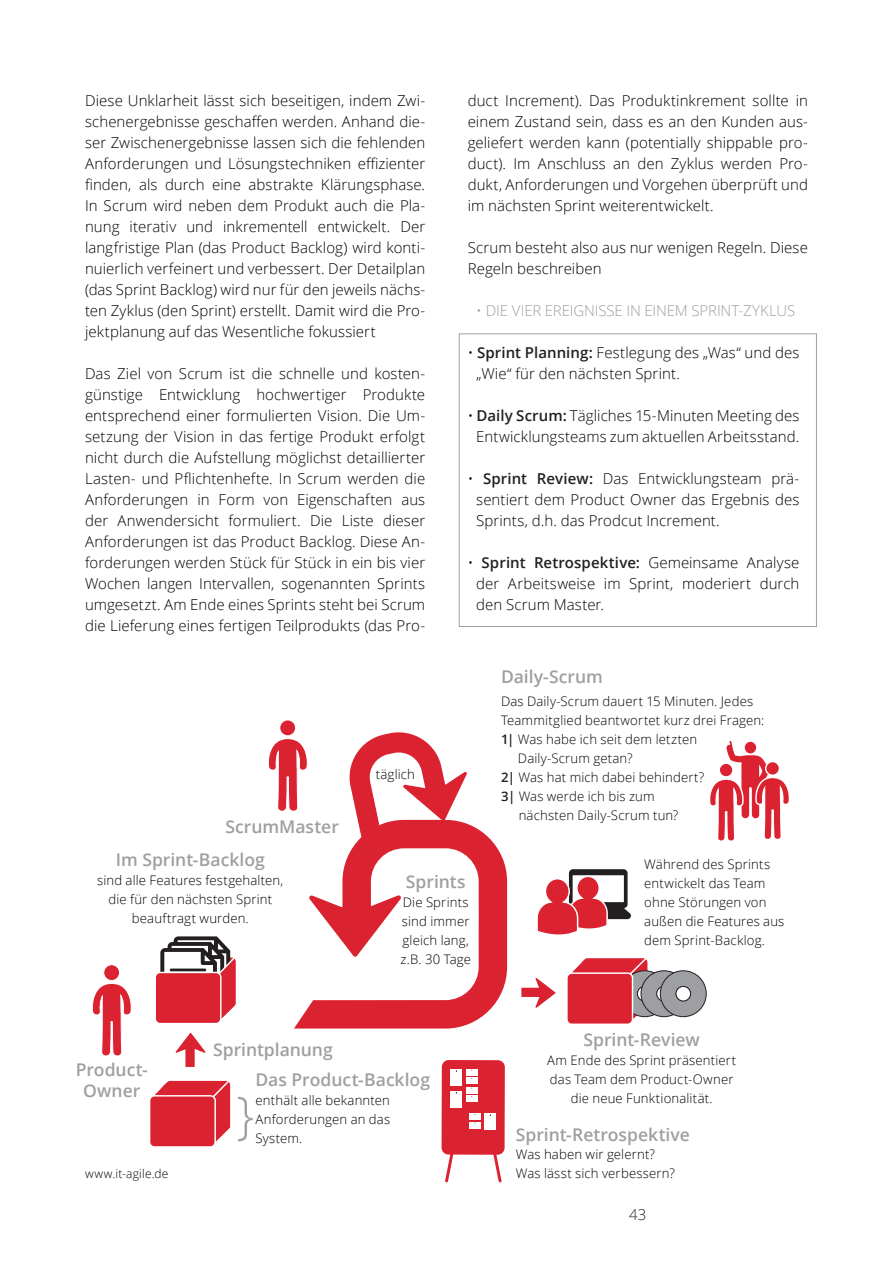
<style>
.page{position:relative;width:893px;height:1263px;background:#fff}
.page>*{position:absolute;margin:0;border:0;box-sizing:border-box;transform-origin:0 0}
.t1{font:300 51.15px "Open Sans";color:#9d9fa2}
.t2{font:600 17.55px/20.4px "Open Sans";color:#9d9fa2;text-align:center}
.t3{font:300 15px/21px "Open Sans";letter-spacing:.005em;color:#000;text-align:justify}
.t4{font:300 15px "Open Sans";letter-spacing:-.01em;color:#9d9fa2}
.t5{font:300 15px "Open Sans";color:#231f20}
.t6{font:300 13.2px/19px "Open Sans";letter-spacing:.01em;color:#000}
.t7{font:300 12px "Open Sans";letter-spacing:.02em;color:#000}
.s1{font-weight:600;color:#231f20}
</style>
<div class="page">
<div style="left:459px;top:333px;width:358px;height:294px;border:1px solid #9d9fa2"></div>
<div style="left:280px;top:720px;width:16px;height:16px;background:#db2230;border-radius:50%"></div>
<div style="left:279px;top:720px;width:17px;height:16px;border:1px solid #fff;border-radius:50%"></div>
<div style="left:104px;top:965px;width:16px;height:15px;background:#db2230;border-radius:50%"></div>
<div style="left:103px;top:964px;width:17px;height:17px;border:1px solid #fff;border-radius:50%"></div>
<svg style="left:92px;top:983px;width:40px;height:73px"></svg>
<div style="left:743px;top:740px;width:15px;height:15px;border:1px solid #fff;border-radius:50%"></div>
<svg style="left:710px;top:741px;width:79px;height:100px"></svg>
<svg style="left:537px;top:869px;width:94px;height:66px"></svg>
<div style="left:442px;top:1060px;width:63px;height:95px;background:#db2230;border-radius:7px"></div>
<div style="left:450px;top:1069px;width:12px;height:17px;background:#fff"></div>
<div style="left:466px;top:1069px;width:12px;height:6px;background:#fff"></div>
<div style="left:466px;top:1077px;width:12px;height:7px;background:#fff"></div>
<div style="left:466px;top:1087px;width:12px;height:6px;background:#fff"></div>
<div style="left:466px;top:1095px;width:12px;height:7px;background:#fff"></div>
<div style="left:469px;top:1113px;width:12px;height:7px;background:#fff"></div>
<div style="left:469px;top:1122px;width:12px;height:6px;background:#fff"></div>
<svg style="left:443px;top:1152px;width:60px;height:31px"></svg>
<div style="left:450px;top:1091px;width:12px;height:16px;background:#fff"></div>
<div style="left:484px;top:1113px;width:12px;height:17px;background:#fff"></div>
<div style="left:583px;top:957px;width:65px;height:52px;background:#db2230;border-radius:5px"></div>
<div style="left:582px;top:957px;width:67px;height:52px;border:1px solid #fff;border-radius:5px"></div>
<div style="left:154px;top:972px;width:68px;height:52px;border:1px solid #fff;border-radius:5px"></div>
<svg style="left:156px;top:936px;width:80px;height:87px"></svg>
<svg style="left:621px;top:957px;width:86px;height:62px"></svg>
<div style="left:676px;top:986px;width:15px;height:15px;background:#fff;border-radius:50%"></div>
<div style="left:676px;top:986px;width:15px;height:15px;border:1px solid #231f20;border-radius:50%"></div>
<svg style="left:572px;top:957px;width:14px;height:15px"></svg>
<svg style="left:268px;top:728px;width:239px;height:300px"></svg>
<svg style="left:521px;top:978px;width:34px;height:30px"></svg>
<svg style="left:176px;top:1033px;width:29px;height:34px"></svg>
<div style="left:567px;top:973px;width:65px;height:51px;background:#db2230;border-radius:5px"></div>
<div style="left:566px;top:972px;width:67px;height:53px;border:1px solid #fff;border-radius:5px"></div>
<div style="left:165px;top:1080px;width:66px;height:51px;background:#db2230;border-radius:5px"></div>
<div style="left:165px;top:1079px;width:67px;height:53px;border:1px solid #fff;border-radius:5px"></div>
<div style="left:150px;top:1096px;width:65px;height:51px;background:#db2230;border-radius:5px"></div>
<div style="left:149px;top:1095px;width:67px;height:53px;border:1px solid #fff;border-radius:5px"></div>
<svg style="left:211px;top:1079px;width:21px;height:66px"></svg>
<svg style="left:149px;top:1079px;width:20px;height:20px"></svg>
<p class="t3" style="left:85px;top:90px;width:342px">Diese Unklarheit lässt sich beseitigen, indem Zwi&shy;schenergebnisse geschaffen werden. Anhand die&shy;ser Zwischenergebnisse lassen sich die fehlenden Anforderungen und Lösungstechniken effizienter finden, als durch eine abstrakte Klärungsphase.<br>In Scrum wird neben dem Produkt auch die Pla&shy;nung iterativ und inkrementell entwickelt. Der langfristige Plan (das Product Backlog) wird konti&shy;nuierlich verfeinert und verbessert. Der Detailplan (das Sprint Backlog) wird nur für den jeweils nächs&shy;ten Zyklus (den Sprint) erstellt. Damit wird die Pro&shy;jektplanung auf das Wesentliche fokussiert</p>
<p class="t3" style="left:85px;top:363px;width:342px">Das Ziel von Scrum ist die schnelle und kosten&shy;günstige Entwicklung hochwertiger Produkte entsprechend einer formulierten Vision. Die Um&shy;setzung der Vision in das fertige Produkt erfolgt nicht durch die Aufstellung möglichst detaillierter Lasten- und Pflichtenhefte. In Scrum werden die Anforderungen in Form von Eigenschaften aus der Anwendersicht formuliert. Die Liste dieser Anforderungen ist das Product Backlog. Diese An&shy;forderungen werden Stück für Stück in ein bis vier Wochen langen Intervallen, sogenannten Sprints umgesetzt. Am Ende eines Sprints steht bei Scrum die Lieferung eines fertigen Teilprodukts (das Pro-</p>
<p class="t2" style="left:226px;top:815px;width:115px">ScrumMaster</p>
<p class="t6" style="left:376px;top:764px;width:41px">täglich</p>
<p class="t3" style="left:468px;top:90px;width:342px">duct Increment). Das Produktinkrement sollte in einem Zustand sein, dass es an den Kunden aus&shy;geliefert werden kann (potentially shippable pro&shy;duct). Im Anschluss an den Zyklus werden Pro&shy;dukt, Anforderungen und Vorgehen überprüft und im nächsten Sprint weiterentwickelt.</p>
<p class="t3" style="left:468px;top:237px;width:342px">Scrum besteht also aus nur wenigen Regeln. Diese<br>Regeln beschreiben</p>
<p class="t4" style="left:476px;top:300px;width:320px">• DIE VIER EREIGNISSE IN EINEM SPRINT-ZYKLUS</p>
<p class="t3" style="left:476px;top:342px;width:325px;text-indent:-8px">• <span class="s1">Sprint Planning:</span> Festlegung des „Was“ und des „Wie“ für den nächsten Sprint.</p>
<p class="t3" style="left:468px;top:405px;width:333px;text-align:center">• <span class="s1">Daily Scrum:</span> Tägliches 15-Minuten Meeting des<br>Entwicklungsteams zum aktuellen Arbeitsstand.</p>
<p class="t3" style="left:476px;top:468px;width:325px;text-indent:-8px">• <span class="s1">Sprint Review:</span> Das Entwicklungsteam prä&shy;sentiert dem Product Owner das Ergebnis des Sprints, d.h. das Prodcut Increment.</p>
<p class="t3" style="left:476px;top:552px;width:325px;text-indent:-9px">• <span class="s1">Sprint Retrospektive:</span> Gemeinsame Analyse der Arbeitsweise im Sprint, moderiert durch den Scrum Master.</p>
<p class="t2" style="left:501px;top:666px;width:103px">Daily-Scrum</p>
<p class="t6" style="left:501px;top:691px;width:254px">Das Daily-Scrum dauert 15 Minuten. Jedes</p>
<p class="t6" style="left:501px;top:710px;width:265px">Teammitglied beantwortet kurz drei Fragen:</p>
<p class="t6" style="left:501px;top:729px;width:198px"><span class="s1">1|</span> Was habe ich seit dem letzten</p>
<p class="t6" style="left:518px;top:748px;width:116px">Daily-Scrum getan?</p>
<p class="t6" style="left:501px;top:767px;width:205px"><span class="s1">2|</span> Was hat mich dabei behindert?</p>
<p class="t6" style="left:501px;top:786px;width:155px"><span class="s1">3|</span> Was werde ich bis zum</p>
<p class="t6" style="left:519px;top:805px;width:161px">nächsten Daily-Scrum tun?</p>
<p class="t2" style="left:116px;top:849px;width:151px">Im Sprint-Backlog</p>
<p class="t6" style="left:97px;top:870px;width:188px;text-align:center">sind alle Features festgehalten, die für den nächsten Sprint beauftragt wurden.</p>
<p class="t2" style="left:406px;top:871px;width:61px">Sprints</p>
<p class="t6" style="left:400px;top:892px;width:72px">Die Sprints sind immer gleich lang, z.B. 30 Tage</p>
<p class="t2" style="left:76px;top:1059px;width:74px">Product-<br>Owner</p>
<p class="t7" style="left:85px;top:1165px;width:85px">www.it-agile.de</p>
<p class="t2" style="left:213px;top:1039px;width:121px">Sprintplanung</p>
<p class="t2" style="left:256px;top:1069px;width:176px">Das Product-Backlog</p>
<p class="t6" style="left:256px;top:1091px;width:136px;text-align:justify">enthält alle bekannten Anforderungen an das System.</p>
<h1 class="t1" style="left:236px;top:1080px;width:20px">}</h1>
<p class="t6" style="left:644px;top:854px;width:142px">Während des Sprints entwickelt das Team ohne Störungen von außen die Features aus dem Sprint-Backlog.</p>
<p class="t2" style="left:583px;top:1029px;width:118px">Sprint-Review</p>
<p class="t6" style="left:547px;top:1050px;width:190px;text-align:center">Am Ende des Sprint präsentiert das Team dem Product-Owner die neue Funktionalität.</p>
<p class="t2" style="left:516px;top:1123px;width:176px">Sprint-Retrospektive</p>
<p class="t6" style="left:516px;top:1145px;width:161px">Was haben wir gelernt?<br>Was lässt sich verbessern?</p>
<p class="t5" style="left:629px;top:1205px;width:19px">43</p>
</div>
